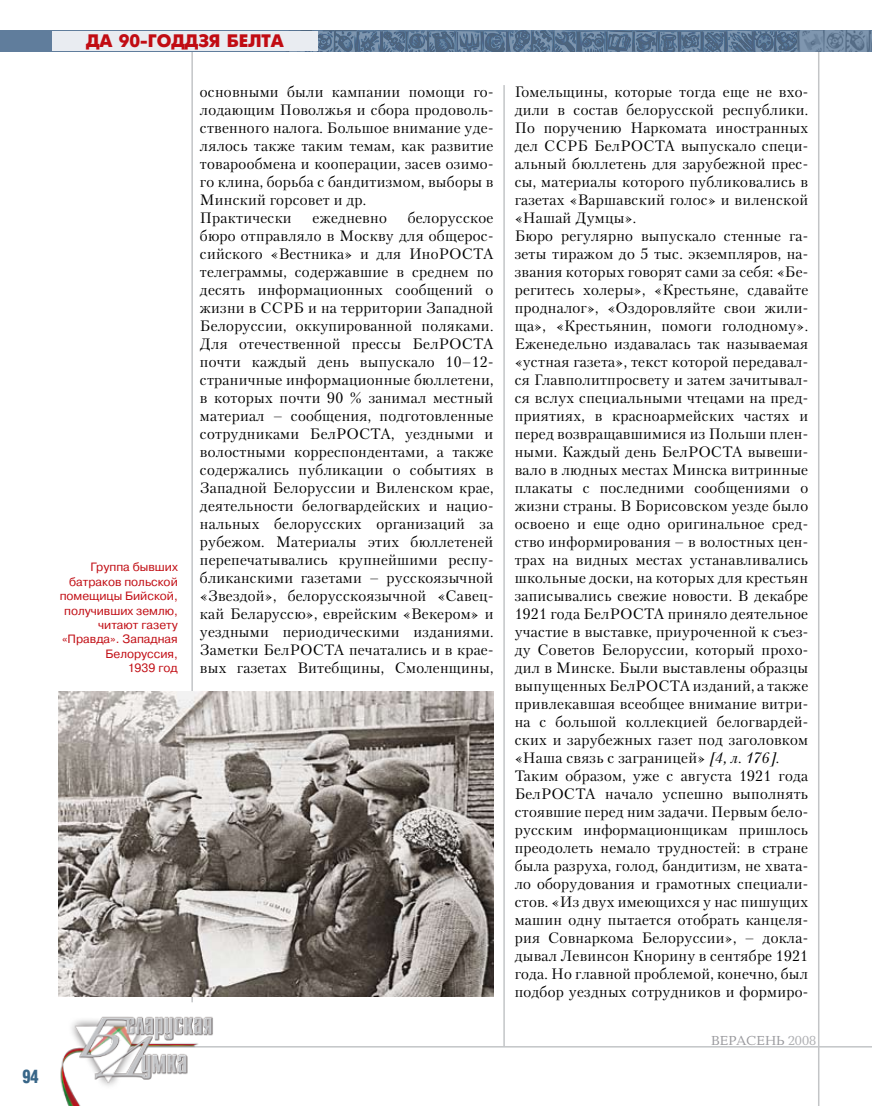
<style>
.page{position:relative;width:872px;height:1106px;background:#fff}
.page>*{position:absolute;margin:0;border:0;box-sizing:border-box;transform-origin:0 0}
.t1{font:18px "Futuris Extra C";color:#c10c13}
.t2{font:700 18px "AG Letterica Cond L";color:#386688;scale:.9 1}
.t3{font:15px/18px "Petersburg C";letter-spacing:.015em;color:#000}
.t4{font:13.5px "Baltica C";color:#97979b}
.t5{font:12px/14.4px "Pragmatica C";color:#c10c13;text-align:right}
.s1{font-style:italic}
.s2{color:#aeafb2}
</style>
<div class="page">
<hr style="left:818px;top:52px;width:1px;height:1054px;background:#c3c5c7">
<img style="left:285px;top:30px;width:587px;height:1px">
<hr style="left:191px;top:52px;width:2px;height:950px;background:#c3c5c7">
<hr style="left:503px;top:85px;width:2px;height:961px;background:#c3c5c7">
<svg style="left:0;top:31px;width:871px;height:21px;background:#5f7995"></svg>
<div style="left:52px;top:31px;width:266px;height:20px;background:#e9ecf1"></div>
<hr style="left:146px;top:1046px;width:726px;height:1px;background:#c3c5c7">
<img style="left:58px;top:983px;width:172px;height:123px">
<svg style="left:871px;top:31px;width:1px;height:21px"></svg>
<img style="left:59px;top:692px;width:434px;height:304px">
<p class="t2" style="left:23px;top:1065px;width:20px">94</p>
<p class="t1" style="left:86px;top:31px;width:200px">Да 90-годдзя БелТА</p>
<p class="t3" style="left:200px;top:82px;width:295px">основными были кампании помощи го&shy;лодающим Поволжья и сбора продоволь&shy;ственного налога. Большое внимание уде&shy;лялось также таким темам, как развитие товарообмена и кооперации, засев озимо&shy;го клина, борьба с бандитизмом, выборы в Минский горсовет и др.<br>Практически</p>
<p class="t3" style="left:200px;top:208px;width:295px;text-align:justify;text-indent:208px">белорусское бюро отправляло в Москву для общерос&shy;сийского «Вестника» и для ИноРОСТА телеграммы, содержавшие в среднем по десять информационных сообщений о жизни в ССРБ и на территории Западной Белоруссии, оккупированной поляками.<br>Для отечественной прессы БелРОСТА почти каждый день выпускало 10–12- страничные информационные бюллетени, в которых почти 90 % занимал местный материал – сообщения, подготовленные сотрудниками БелРОСТА, уездными и волостными корреспондентами, а также содержались публикации о событиях в Западной Белоруссии и Виленском крае, деятельности белогвардейских и нацио&shy;нальных белорусских организаций за рубежом. Материалы этих бюллетеней перепечатывались крупнейшими респу&shy;бликанскими газетами – русскоязычной «Звездой», белорусскоязычной «Савец&shy;кай Беларуссю», еврейским «Векером» и уездными периодическими изданиями.<br>Заметки БелРОСТА печатались и в крае&shy;вых газетах Витебщины, Смоленщины,</p>
<p class="t3" style="left:313px;top:208px;width:76px">ежедневно</p>
<p class="t5" style="left:60px;top:560px;width:120px">Группа бывших батраков польской помещицы Бийской, получивших землю, читают газету «Правда». Западная<br>Белоруссия,<br>1939 год</p>
<p class="t3" style="left:514px;top:82px;width:295px">Гомельщины, которые тогда еще не вхо&shy;дили в состав белорусской республики.<br>По поручению Наркомата иностранных дел ССРБ БелРОСТА выпускало специ&shy;альный бюллетень для зарубежной прес&shy;сы, материалы которого публиковались в газетах «Варшавский голос» и виленской «Нашай Думцы».<br>Бюро регулярно выпускало стенные га&shy;зеты тиражом до 5 тыс. экземпляров, на&shy;звания которых говорят сами за себя: «Бе&shy;регитесь холеры», «Крестьяне, сдавайте продналог», «Оздоровляйте свои жили&shy;ща», «Крестьянин, помоги голодному».<br>Еженедельно издавалась так называемая «устная газета», текст которой передавал&shy;ся Главполитпросвету и затем зачитывал&shy;ся вслух специальными чтецами на пред&shy;приятиях, в красноармейских частях и перед возвращавшимися из Польши плен&shy;ными. Каждый день БелРОСТА вывеши&shy;вало в людных местах Минска витринные плакаты с последними сообщениями о жизни страны. В Борисовском уезде было освоено и еще одно оригинальное сред&shy;ство информирования – в волостных цен&shy;трах на видных местах устанавливались школьные доски, на которых для крестьян записывались свежие новости. В декабре 1921 года БелРОСТА приняло деятельное участие в выставке, приуроченной к съез&shy;ду Советов Белоруссии, который прохо&shy;дил в Минске. Были выставлены образцы выпущенных БелРОСТА изданий, а также привлекавшая всеобщее внимание витри&shy;на с большой коллекцией белогвардей&shy;ских и зарубежных газет под заголовком «Наша связь с заграницей» <span class="s1">[4, л. 176].<br></span>Таким образом, уже с августа 1921 года БелРОСТА начало успешно выполнять стоявшие перед ним задачи. Первым бело&shy;русским информационщикам пришлось преодолеть немало трудностей: в стране была разруха, голод, бандитизм, не хвата&shy;ло оборудования и грамотных специали&shy;стов. «Из двух имеющихся у нас пишущих машин одну пытается отобрать канцеля&shy;рия Совнаркома Белоруссии», – докла&shy;дывал Левинсон Кнорину в сентябре 1921 года. Но главной проблемой, конечно, был подбор уездных сотрудников и формиро-</p>
<p class="t4" style="left:711px;top:1033px;width:107px">ВЕРАСЕНЬ <span class="s2">2008</span></p>
</div>
